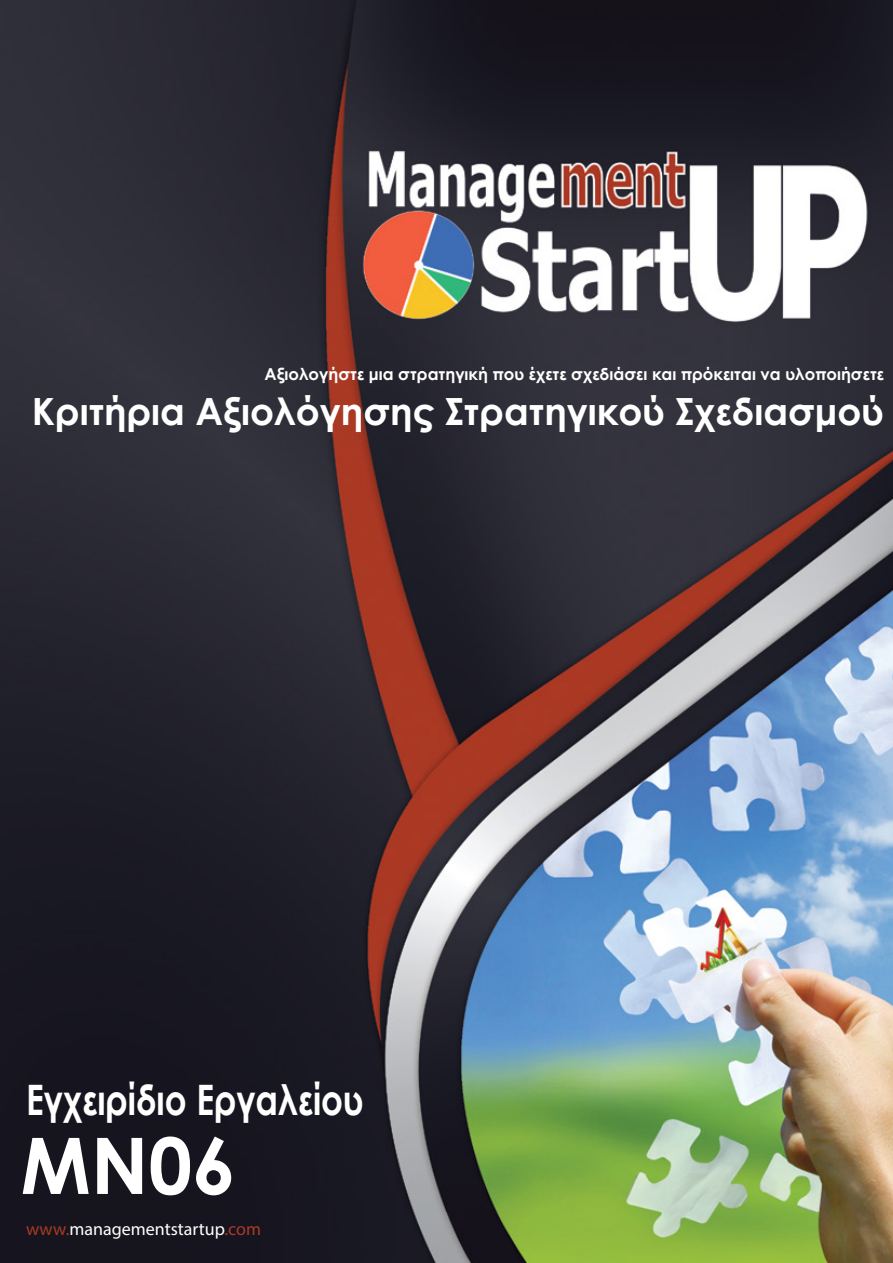
<style>
.page{position:relative;width:893px;height:1263px;background:#fff}
.page>*{position:absolute;margin:0;border:0;box-sizing:border-box;transform-origin:0 0}
.t1{font:700 78px "Century Gothic";color:#fff}
.t2{font:700 42px "Century Gothic";color:#fff;scale:.82 1}
.t3{font:700 37.5px "Century Gothic";color:#fff}
.t4{font:18px "Myriad Pro";color:#fff}
.t5{font:700 16.5px "Century Gothic";color:#fff}
.s1{color:#aa3924}
.s2{color:#ab3a25}
</style>
<div class="page">
<img style="left:0;top:0;width:893px;height:1263px">
<p class="t5" style="left:264px;top:361px;width:621px">Αξιολογήστε μια στρατηγική που έχετε σχεδιάσει και πρόκειται να υλοποιήσετε</p>
<h3 class="t3" style="left:32px;top:383px;width:853px">Κριτήρια Αξιολόγησης Στρατηγικού Σχεδιασμού</h3>
<h2 class="t2" style="left:26px;top:1068px;width:413px">Εγχειρίδιο Εργαλείου</h2>
<h1 class="t1" style="left:21px;top:1106px;width:217px">ΜΝ06</h1>
<p class="t4" style="left:26px;top:1218px;width:236px"><span class="s1">www.</span>managementstartup<span class="s2">.com</span></p>
</div>
